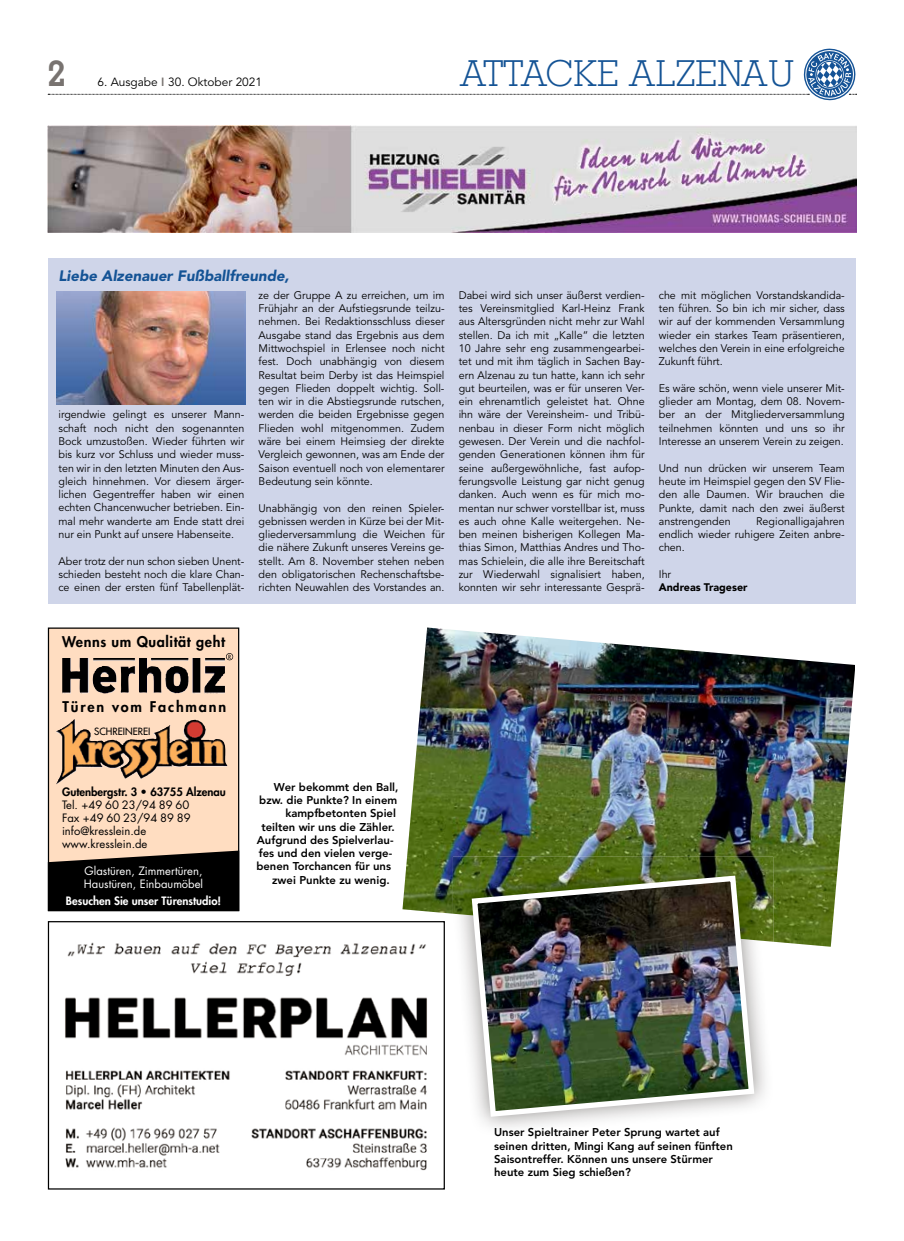
<style>
.page{position:relative;width:904px;height:1241px;background:#fff}
.page>*{position:absolute;margin:0;border:0;box-sizing:border-box;transform-origin:0 0}
.t1{font:300 35.75px "Memphis LT";color:#145395}
.t2{font:700 35.75px "Memphis LT";color:#787370}
.t3{font:italic 900 15px "Avenir LT";color:#145395}
.t4{font:800 14.38px "Futura LT";letter-spacing:.04em;color:#000}
.t5{font:800 14.38px "Futura LT";letter-spacing:.125em;color:#000}
.t6{font:11.88px "Avenir LT";color:#000}
.t7{font:800 11.25px/13.2px "Avenir LT";color:#000}
.t8{font:11.25px/13.1px "Futura LT";color:#000}
.t9{font:11.25px/13.1px "Futura LT";color:#fff}
.t10{font:800 11.25px "Futura LT";color:#fff}
.t11{font:800 11.25px "Futura LT";color:#000}
.t12{font:11px/13.2px "Avenir LT";color:#000;text-align:justify}
.t13{font:900 11px "Avenir LT";color:#000}
.t14{font:9.75px "Futura LT";color:#000}
.t15{font:5.62px "Futura LT";color:#000}
.s1{font-weight:800;color:#787370}
</style>
<div class="page">
<svg style="left:48px;top:48px;width:808px;height:53px"></svg>
<div style="left:49px;top:628px;width:189px;height:281px;background:#ffddc1"></div>
<div style="left:48px;top:627px;width:191px;height:284px;border:1px solid #000"></div>
<img style="left:56px;top:719px;width:171px;height:65px">
<img style="left:62px;top:658px;width:163px;height:35px">
<div style="left:226px;top:653px;width:7px;height:7px;border:1px solid #000;border-radius:50%"></div>
<svg style="left:48px;top:850px;width:191px;height:61px;background:#1a1613"></svg>
<div style="left:48px;top:259px;width:807px;height:345px;background:#cfd5e9"></div>
<img style="left:57px;top:291px;width:188px;height:113px">
<img style="left:50px;top:922px;width:377px;height:249px">
<div style="left:48px;top:920px;width:397px;height:269px;border:1px solid #000"></div>
<img style="left:48px;top:126px;width:808px;height:106px">
<img style="left:402px;top:627px;width:453px;height:319px">
<img style="left:453px;top:941px;width:320px;height:187px">
<img style="left:453px;top:856px;width:320px;height:85px">
<img style="left:469px;top:872px;width:288px;height:247px">
<h1 class="t2" style="left:48px;top:51px;width:19px">2</h1>
<p class="t6" style="left:97px;top:75px;width:166px">6. Ausgabe <span class="s1">I</span> 30. Oktober 2021</p>
<h1 class="t1" style="left:459px;top:52px;width:336px">ATTACKE ALZENAU</h1>
<h2 class="t3" style="left:58px;top:267px;width:232px">Liebe Alzenauer Fußballfreunde,</h2>
<p class="t12" style="left:58px;top:408px;width:187px">irgendwie gelingt es unserer Mann&shy;schaft noch nicht den sogenannten Bock umzustoßen. Wieder führten wir bis kurz vor Schluss und wieder muss&shy;ten wir in den letzten Minuten den Aus&shy;gleich hinnehmen. Vor diesem ärger&shy;lichen Gegentreffer haben wir einen echten Chancenwucher betrieben. Ein&shy;mal mehr wanderte am Ende statt drei nur ein Punkt auf unsere Habenseite.</p>
<p class="t12" style="left:58px;top:554px;width:187px">Aber trotz der nun schon sieben Unent&shy;schieden besteht noch die klare Chan&shy;ce einen der ersten fünf Tabellenplät-</p>
<p class="t12" style="left:258px;top:288px;width:187px">ze der Gruppe A zu erreichen, um im Frühjahr an der Aufstiegsrunde teilzu&shy;nehmen. Bei Redaktionsschluss dieser Ausgabe stand das Ergebnis aus dem Mittwochspiel in Erlensee noch nicht fest. Doch unabhängig von diesem Resultat beim Derby ist das Heimspiel gegen Flieden doppelt wichtig. Soll&shy;ten wir in die Abstiegsrunde rutschen, werden die beiden Ergebnisse gegen Flieden wohl mitgenommen. Zudem wäre bei einem Heimsieg der direkte Vergleich gewonnen, was am Ende der Saison eventuell noch von elementarer Bedeutung sein könnte.</p>
<p class="t12" style="left:258px;top:501px;width:187px">Unabhängig von den reinen Spieler&shy;gebnissen werden in Kürze bei der Mit&shy;gliederversammlung die Weichen für die nähere Zukunft unseres Vereins ge&shy;stellt. Am 8. November stehen neben den obligatorischen Rechenschaftsbe&shy;richten Neuwahlen des Vorstandes an.</p>
<p class="t12" style="left:459px;top:288px;width:187px">Dabei wird sich unser äußerst verdien&shy;tes Vereinsmitglied Karl-Heinz Frank aus Altersgründen nicht mehr zur Wahl stellen. Da ich mit „Kalle” die letzten 10 Jahre sehr eng zusammengearbei&shy;tet und mit ihm täglich in Sachen Bay&shy;ern Alzenau zu tun hatte, kann ich sehr gut beurteilen, was er für unseren Ver&shy;ein ehrenamtlich geleistet hat. Ohne ihn wäre der Vereinsheim- und Tribü&shy;nenbau in dieser Form nicht möglich gewesen. Der Verein und die nachfol&shy;genden Generationen können ihm für seine außergewöhnliche, fast aufop&shy;ferungsvolle Leistung gar nicht genug danken. Auch wenn es für mich mo&shy;mentan nur schwer vorstellbar ist, muss es auch ohne Kalle weitergehen. Ne&shy;ben meinen bisherigen Kollegen Ma&shy;thias Simon, Matthias Andres und Tho&shy;mas Schielein, die alle ihre Bereitschaft zur Wiederwahl signalisiert haben, konnten wir sehr interessante Gesprä-</p>
<p class="t12" style="left:659px;top:289px;width:187px">che mit möglichen Vorstandskandida&shy;ten führen. So bin ich mir sicher, dass wir auf der kommenden Versammlung wieder ein starkes Team präsentieren, welches den Verein in eine erfolgreiche Zukunft führt.</p>
<p class="t12" style="left:659px;top:382px;width:187px">Es wäre schön, wenn viele unserer Mit&shy;glieder am Montag, dem 08. Novem&shy;ber an der Mitgliederversammlung teilnehmen könnten und uns so ihr Interesse an unserem Verein zu zeigen.</p>
<p class="t12" style="left:659px;top:461px;width:187px">Und nun drücken wir unserem Team heute im Heimspiel gegen den SV Flie&shy;den alle Daumen. Wir brauchen die Punkte, damit nach den zwei äußerst anstrengenden</p>
<p class="t12" style="left:659px;top:514px;width:187px;text-indent:97px">Regionalligajahren endlich wieder ruhigere Zeiten anbre&shy;chen.</p>
<p class="t12" style="left:659px;top:567px;width:14px">Ihr</p>
<p class="t13" style="left:659px;top:580px;width:90px">Andreas Trageser</p>
<h3 class="t4" style="left:62px;top:632px;width:164px">Wenns um Qualität geht</h3>
<p class="t15" style="left:228px;top:652px;width:5px">R</p>
<h3 class="t5" style="left:63px;top:696px;width:165px">Türen vom Fachmann</h3>
<p class="t14" style="left:94px;top:725px;width:58px">SCHREINEREI</p>
<p class="t11" style="left:62px;top:784px;width:165px">Gutenbergstr. 3 • 63755 Alzenau</p>
<p class="t8" style="left:62px;top:798px;width:130px">Tel. +49 60 23/94 89 60<br>Fax +49 60 23/94 89 89 info@kresslein.de www.kresslein.de</p>
<p class="t9" style="left:84px;top:864px;width:121px">Glastüren, Zimmertüren,<br>Haustüren, Einbaumöbel</p>
<p class="t10" style="left:66px;top:892px;width:157px">Besuchen Sie unser Türenstudio!</p>
<p class="t7" style="left:274px;top:780px;width:126px">Wer bekommt den Ball,</p>
<p class="t7" style="left:259px;top:793px;width:139px">bzw. die Punkte? In einem</p>
<p class="t7" style="left:285px;top:806px;width:112px">kampfbetonten Spiel</p>
<p class="t7" style="left:261px;top:820px;width:135px">teilten wir uns die Zähler.</p>
<p class="t7" style="left:257px;top:833px;width:138px">Aufgrund des Spielverlau-</p>
<p class="t7" style="left:259px;top:846px;width:135px">fes und den vielen verge-</p>
<p class="t7" style="left:256px;top:859px;width:136px">benen Torchancen für uns</p>
<p class="t7" style="left:272px;top:873px;width:119px">zwei Punkte zu wenig.</p>
<p class="t7" style="left:494px;top:1125px;width:240px">Unser Spieltrainer Peter Sprung wartet auf seinen dritten, Mingi Kang auf seinen fünften Saisontreffer. Können uns unsere Stürmer heute zum Sieg schießen?</p>
</div>
